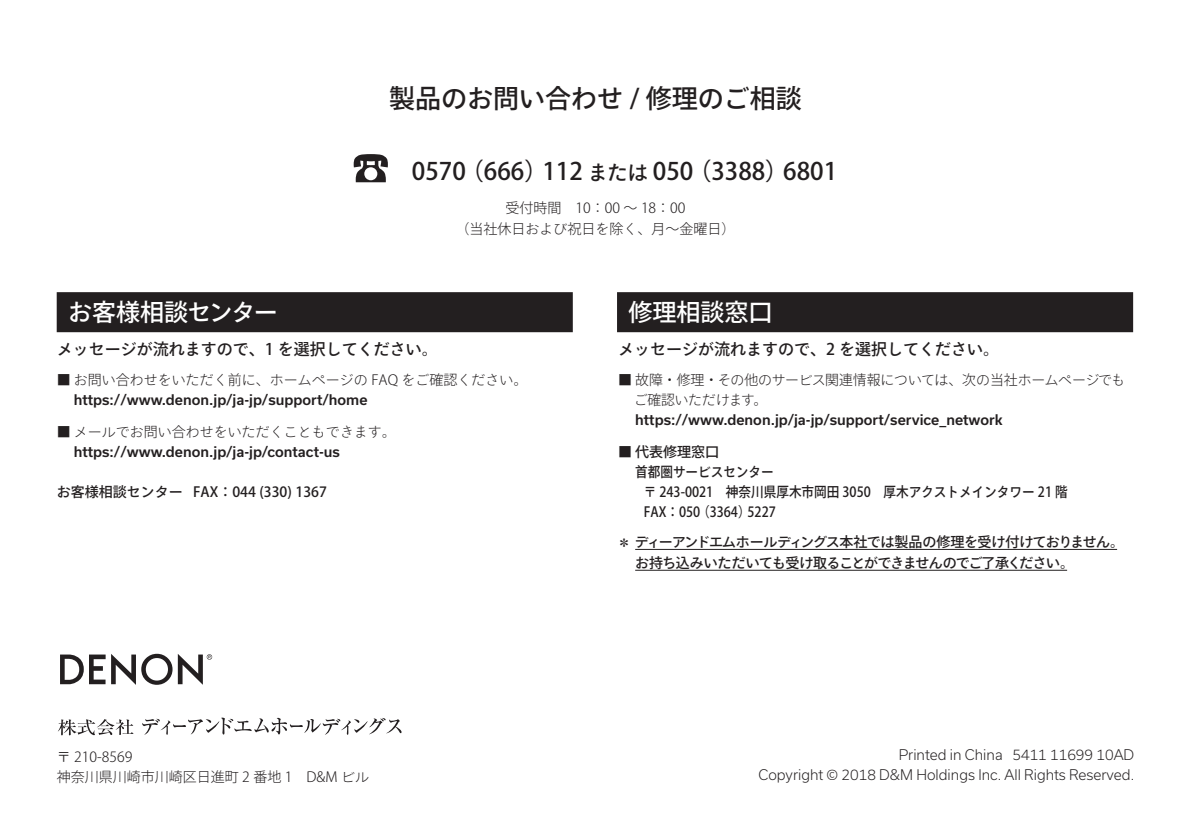
<style>
.page{position:relative;width:1191px;height:840px;background:#fff}
.page>*{position:absolute;margin:0;border:0;box-sizing:border-box;transform-origin:0 0}
.t1{font:500 26px "Ryo Gothic Plus N";color:#231f20}
.t2{font:500 24px "Ryo Gothic Plus N";color:#231f20}
.t3{font:500 24px "Ryo Gothic Plus N";color:#fff}
.t4{font:500 16px "Ryo Gothic Plus N";color:#231f20}
.t5{font:300 14px/20px "Ryo Gothic Plus N";color:#231f20}
.t6{font:500 14px "Usual";color:#231f20}
.t7{font:300 14px/20px "Usual";color:#231f20;text-align:right}
.t8{font:500 14px/20.8px "Ryo Gothic Plus N";letter-spacing:-.05em;color:#231f20}
.t9{font:500 14px "Ryo Gothic Plus N";color:#231f20;scale:.9 1}
.t10{font:500 14px "Ryo Gothic Plus N";color:#231f20}
.s1{font-size:20px}
.s2{font-weight:300}
.s3{font-family:"Marks For Denon";font-weight:400}
</style>
<div class="page">
<svg style="left:58px;top:719px;width:75px;height:16px"></svg>
<svg style="left:142px;top:717px;width:259px;height:17px"></svg>
<svg style="left:178px;top:654px;width:34px;height:30px"></svg>
<svg style="left:60px;top:653px;width:112px;height:31px"></svg>
<svg style="left:354px;top:154px;width:34px;height:28px"></svg>
<hr style="left:635px;top:548px;width:482px;height:1px;background:#231f20">
<hr style="left:635px;top:569px;width:432px;height:1px;background:#231f20">
<div style="left:617px;top:292px;width:516px;height:40px;background:#231f20"></div>
<div style="left:57px;top:292px;width:516px;height:40px;background:#231f20"></div>
<h1 class="t1" style="left:389px;top:82px;width:414px">製品のお問い合わせ / 修理のご相談</h1>
<h2 class="t2" style="left:388px;top:156px;width:451px">　0570（666）112 <span class="s1">または</span> 050（3388）6801</h2>
<p class="t5" style="left:455px;top:199px;width:281px;text-align:center">受付時間　10：00 〜 18：00<br>（当社休日および祝日を除く、月〜金曜日）</p>
<h2 class="t3" style="left:68px;top:296px;width:211px">お客様相談センター</h2>
<h2 class="t3" style="left:628px;top:296px;width:145px">修理相談窓口</h2>
<p class="t4" style="left:57px;top:338px;width:382px">メッセージが流れますので、1 を選択してください。</p>
<p class="t5" style="left:57px;top:370px;width:472px">■ お問い合わせをいただく前に、ホームページの FAQ をご確認ください。</p>
<p class="t6" style="left:74px;top:391px;width:295px">https://www.denon.jp/ja-jp/support/home</p>
<p class="t5" style="left:57px;top:422px;width:341px">■ メールでお問い合わせをいただくこともできます。</p>
<p class="t6" style="left:74px;top:443px;width:268px">https://www.denon.jp/ja-jp/contact-us</p>
<p class="t10" style="left:57px;top:482px;width:272px">お客様相談センター FAX：044 (330) 1367</p>
<p class="t4" style="left:618px;top:338px;width:382px">メッセージが流れますので、2 を選択してください。</p>
<p class="t5" style="left:634px;top:370px;width:493px;text-indent:-16px">■ 故障・修理・その他のサービス関連情報については、次の当社ホームページでもご確認いただけます。</p>
<p class="t6" style="left:635px;top:411px;width:369px">https://www.denon.jp/ja-jp/support/service_network</p>
<p class="t10" style="left:618px;top:442px;width:103px"><span class="s2">■</span> 代表修理窓口</p>
<p class="t9" style="left:635px;top:462px;width:156px">首都圏サービスセンター</p>
<p class="t9" style="left:643px;top:482px;width:473px">〒 243-0021　神奈川県厚木市岡田 3050　厚木アクストメインタワー 21 階</p>
<p class="t9" style="left:643px;top:502px;width:148px">FAX：050（3364）5227</p>
<p class="t8" style="left:635px;top:532px;width:490px;text-indent:-17px"><span class="s3">z</span> ディーアンドエムホールディングス本社では製品の修理を受け付けておりません。お持ち込みいただいても受け取ることができませんのでご了承ください。</p>
<p class="t5" style="left:57px;top:746px;width:314px">〒 210-8569<br>神奈川県川崎市川崎区日進町 2 番地 1　D&amp;M ビル</p>
<p class="t7" style="left:758px;top:744px;width:377px">Printed in China 5411 11699 10AD<br>Copyright © 2018 D&amp;M Holdings Inc. All Rights Reserved.</p>
</div>
